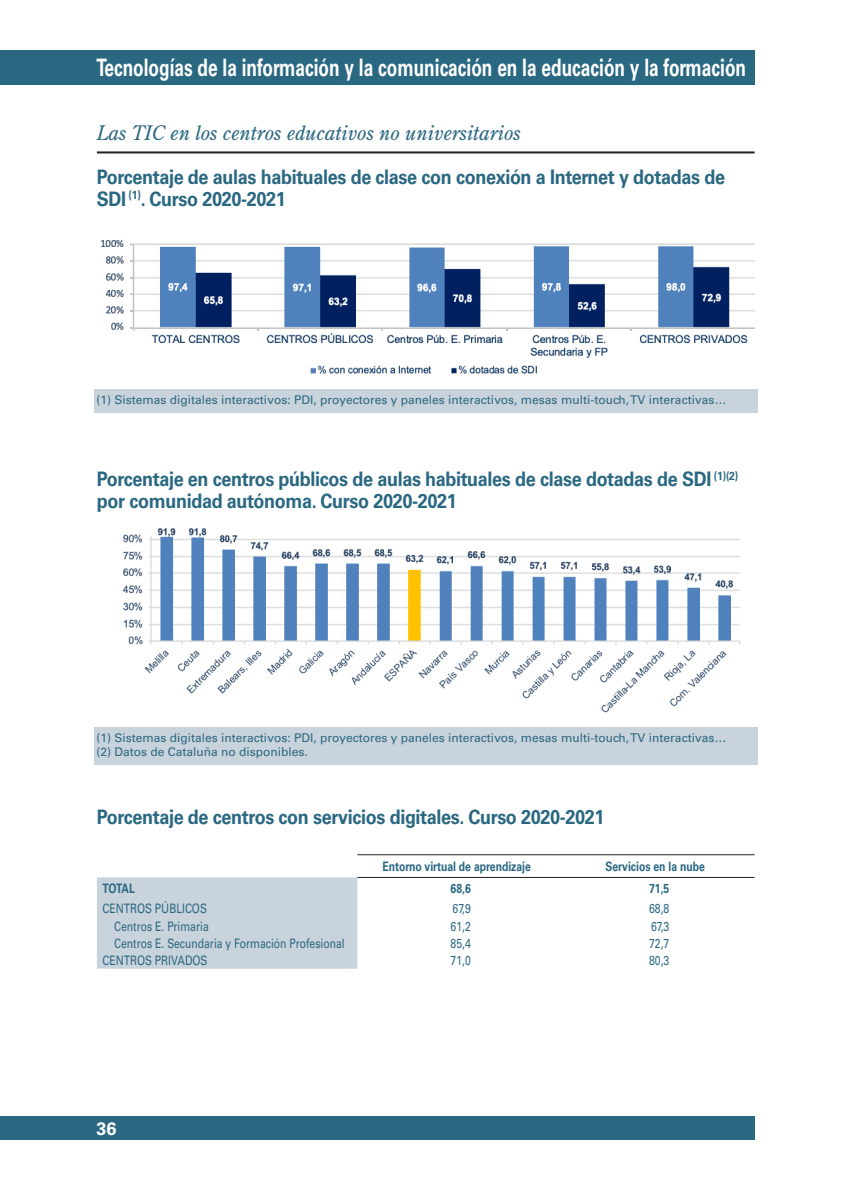
<style>
.page{position:relative;width:851px;height:1191px;background:#fff}
.page>*{position:absolute;margin:0;border:0;box-sizing:border-box;transform-origin:0 0}
.CABECERA{font:700 24px "Univers LT Std";color:#fff;scale:.72 1}
.TEXT_1{font:700 20px/21.6px "Univers LT Std";letter-spacing:-.02em;color:#2a6882;scale:.9 1}
.CAPIT{font:italic 20px "Century Old Style Std";color:#2a6882}
.t1{font:700 18px "Univers LT Std";color:#fff}
.CELDA_COMUN{font:13px "Univers LT Std";color:#2a6882;scale:.8 1}
.CELDA_TOTAL{font:700 13px "Univers LT Std";color:#2a6882;scale:.8 1}
.PIE_GRAF{font:12px "Univers LT Std";color:#2a6882}
</style>
<div class="page">
<div style="left:0;top:51px;width:754px;height:34px;background:#2a6882"></div>
<div style="left:0;top:1116px;width:754px;height:24px;background:#2a6882"></div>
<hr style="left:97px;top:151px;width:657px;height:2px;background:#231f20">
<img style="left:101px;top:239px;width:653px;height:135px">
<div style="left:94px;top:389px;width:663px;height:24px;background:#c9d3db"></div>
<div style="left:94px;top:727px;width:663px;height:23px;background:#c9d3db"></div>
<div style="left:94px;top:742px;width:663px;height:23px;background:#c9d3db"></div>
<img style="left:122px;top:528px;width:619px;height:185px">
<div style="left:97px;top:877px;width:260px;height:91px;background:#c9d3db"></div>
<hr style="left:357px;top:854px;width:199px;height:1px;background:#231f20">
<hr style="left:556px;top:854px;width:198px;height:1px;background:#231f20">
<hr style="left:357px;top:877px;width:199px;height:1px;background:#231f20">
<hr style="left:556px;top:877px;width:198px;height:1px;background:#231f20">
<p class="CABECERA" style="left:96px;top:54px;width:903px">Tecnologías de la información y la comunicación en la educación y la formación</p>
<p class="CAPIT" style="left:97px;top:120px;width:425px">Las TIC en los centros educativos no universitarios</p>
<p class="TEXT_1" style="left:97px;top:167px;width:699px">Porcentaje de aulas habituales de clase con conexión a Internet y dotadas de<br>SDI <sup>(1)</sup>. Curso 2020-2021</p>
<p class="PIE_GRAF" style="left:96px;top:392px;width:631px">(1) Sistemas digitales interactivos: PDI, proyectores y paneles interactivos, mesas multi-touch, TV interactivas…</p>
<p class="TEXT_1" style="left:97px;top:468px;width:714px">Porcentaje en centros públicos de aulas habituales de clase dotadas de SDI <sup>(1)(2) </sup>por comunidad autónoma. Curso 2020-2021</p>
<p class="PIE_GRAF" style="left:96px;top:730px;width:631px">(1) Sistemas digitales interactivos: PDI, proyectores y paneles interactivos, mesas multi-touch, TV interactivas…</p>
<p class="PIE_GRAF" style="left:96px;top:745px;width:213px">(2) Datos de Cataluña no disponibles.</p>
<p class="TEXT_1" style="left:97px;top:806px;width:565px">Porcentaje de centros con servicios digitales. Curso 2020-2021</p>
<p class="CELDA_TOTAL" style="left:382px;top:858px;width:187px">Entorno virtual de aprendizaje</p>
<p class="CELDA_TOTAL" style="left:605px;top:858px;width:126px">Servicios en la nube</p>
<p class="CELDA_TOTAL" style="left:103px;top:881px;width:42px">TOTAL</p>
<p class="CELDA_TOTAL" style="left:450px;top:881px;width:27px">68,6</p>
<p class="CELDA_TOTAL" style="left:649px;top:881px;width:27px">71,5</p>
<p class="CELDA_COMUN" style="left:103px;top:901px;width:132px">CENTROS PÚBLICOS</p>
<p class="CELDA_COMUN" style="left:452px;top:901px;width:24px">67,9</p>
<p class="CELDA_COMUN" style="left:649px;top:901px;width:27px">68,8</p>
<p class="CELDA_COMUN" style="left:114px;top:918px;width:120px">Centros E. Primaria</p>
<p class="CELDA_COMUN" style="left:450px;top:918px;width:27px">61,2</p>
<p class="CELDA_COMUN" style="left:651px;top:918px;width:24px">67,3</p>
<p class="CELDA_COMUN" style="left:114px;top:935px;width:290px">Centros E. Secundaria y Formación Profesional</p>
<p class="CELDA_COMUN" style="left:450px;top:935px;width:27px">85,4</p>
<p class="CELDA_COMUN" style="left:649px;top:935px;width:27px">72,7</p>
<p class="CELDA_COMUN" style="left:103px;top:952px;width:133px">CENTROS PRIVADOS</p>
<p class="CELDA_COMUN" style="left:450px;top:952px;width:27px">71,0</p>
<p class="CELDA_COMUN" style="left:649px;top:952px;width:27px">80,3</p>
<p class="t1" style="left:96px;top:1118px;width:22px">36</p>
</div>
